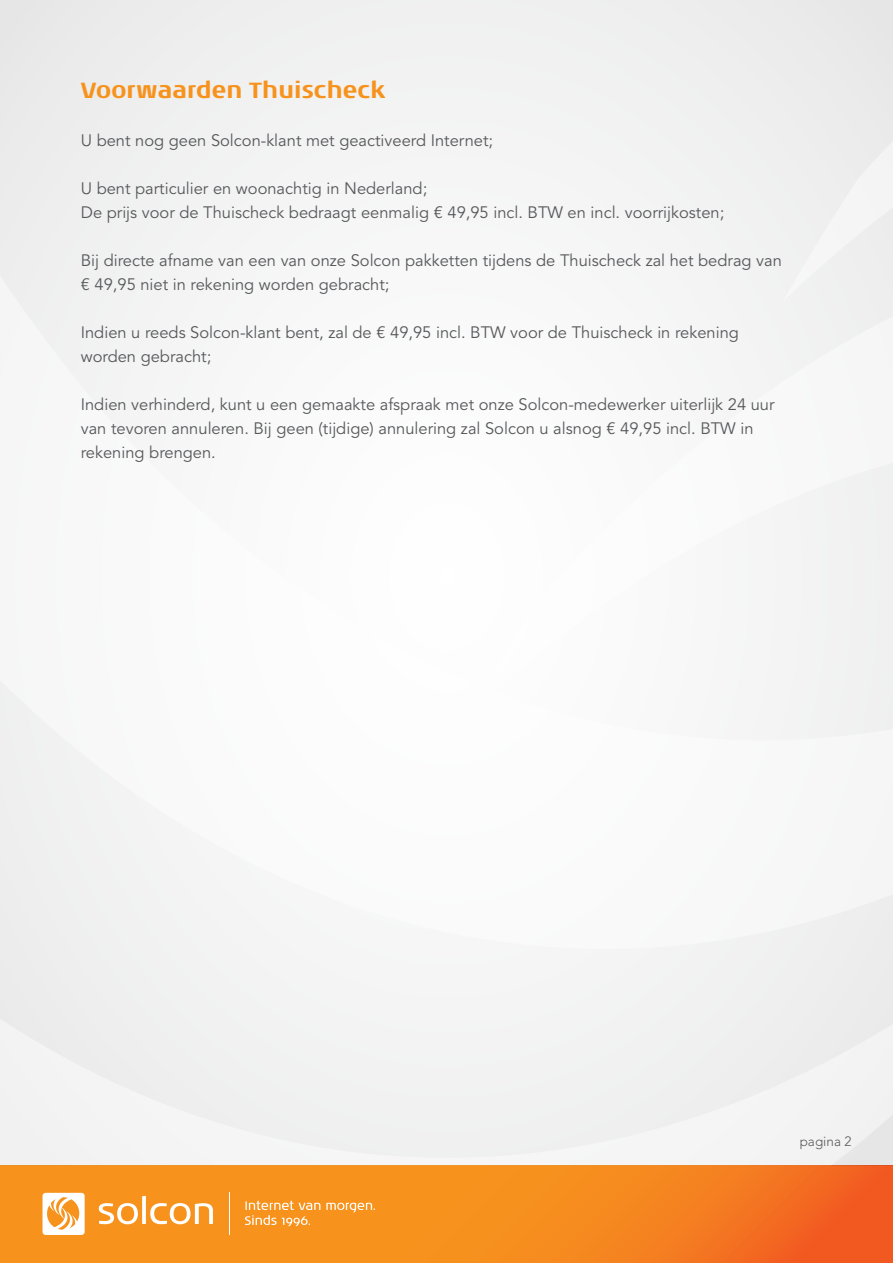
<style>
.page{position:relative;width:893px;height:1263px;background:#fff}
.page>*{position:absolute;margin:0;border:0;box-sizing:border-box;transform-origin:0 0}
.t1{font:700 22.5px "Noa LT Std";color:#f7931d}
.t2{font:16.5px/24px "Avenir LT Std";color:#57585a}
.t3{font:300 13.5px "Avenir LT Std";color:#57585a}
</style>
<div class="page">
<svg style="left:0;top:1165px;width:893px;height:98px;background:#f5861e"></svg>
<div style="left:0;top:0;width:893px;height:1165px;background:#f5f5f5"></div>
<svg style="left:43px;top:1193px;width:42px;height:42px"></svg>
<svg style="left:99px;top:1203px;width:39px;height:21px"></svg>
<svg style="left:142px;top:1196px;width:4px;height:28px"></svg>
<svg style="left:150px;top:1203px;width:63px;height:21px"></svg>
<svg style="left:326px;top:1203px;width:49px;height:9px"></svg>
<svg style="left:245px;top:1201px;width:75px;height:25px;background:#f8a94b"></svg>
<hr style="left:229px;top:1193px;width:1px;height:42px;background:#fff">
<h1 class="t1" style="left:81px;top:77px;width:306px">Voorwaarden Thuischeck</h1>
<p class="t2" style="left:81px;top:129px;width:414px">U bent nog geen Solcon-klant met geactiveerd Internet;</p>
<p class="t2" style="left:81px;top:177px;width:645px">U bent particulier en woonachtig in Nederland;<br>De prijs voor de Thuischeck bedraagt eenmalig € 49,95 incl. BTW en incl. voorrijkosten;</p>
<p class="t2" style="left:81px;top:249px;width:703px">Bij directe afname van een van onze Solcon pakketten tijdens de Thuischeck zal het bedrag van € 49,95 niet in rekening worden gebracht;</p>
<p class="t2" style="left:81px;top:321px;width:660px">Indien u reeds Solcon-klant bent, zal de € 49,95 incl. BTW voor de Thuischeck in rekening worden gebracht;</p>
<p class="t2" style="left:81px;top:393px;width:695px">Indien verhinderd, kunt u een gemaakte afspraak met onze Solcon-medewerker uiterlijk 24 uur van tevoren annuleren. Bij geen (tijdige) annulering zal Solcon u alsnog € 49,95 incl. BTW in rekening brengen.</p>
<p class="t3" style="left:800px;top:1133px;width:53px">pagina 2</p>
</div>
